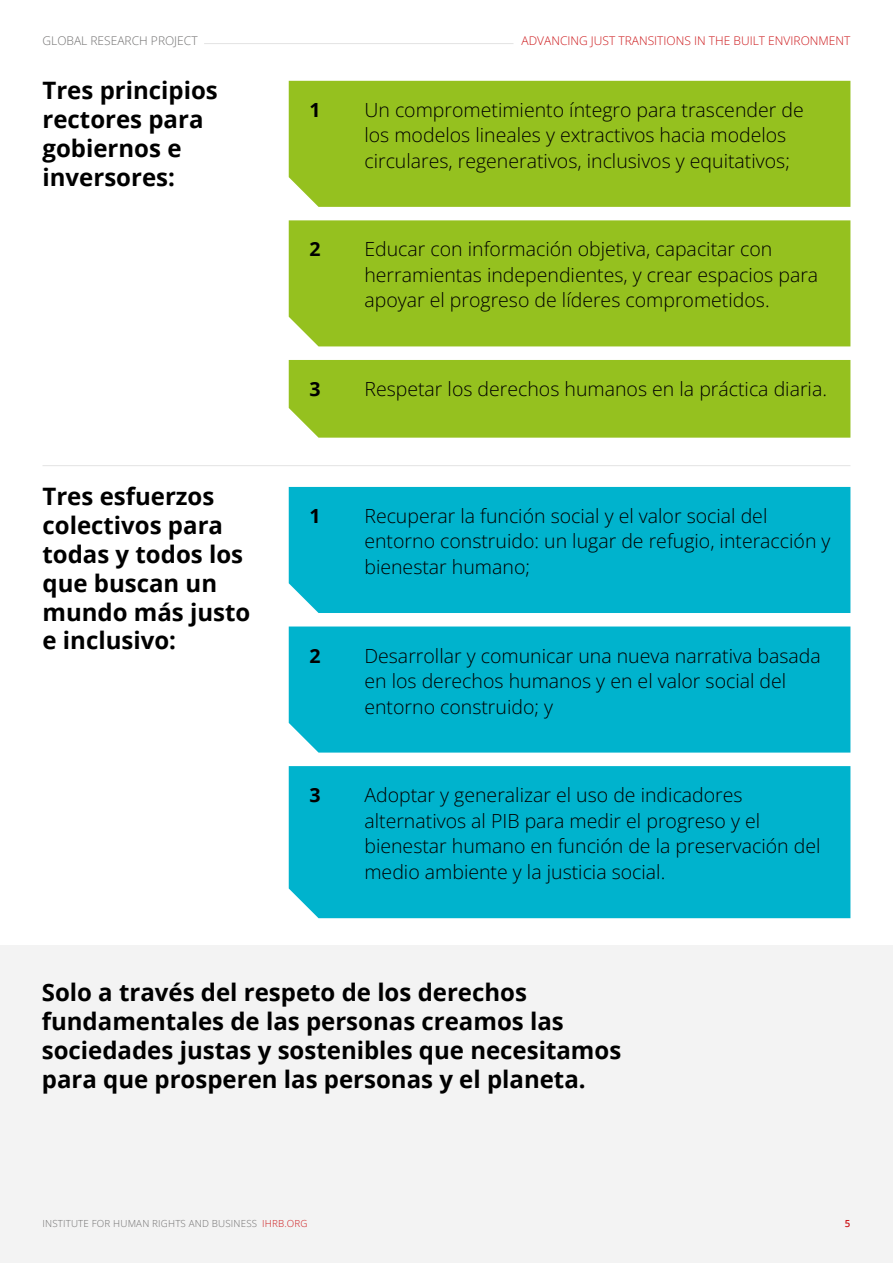
<style>
.page{position:relative;width:893px;height:1263px;background:#fff}
.page>*{position:absolute;margin:0;border:0;box-sizing:border-box;transform-origin:0 0}
.t1{font:700 24px/28.8px "Open Sans";color:#000}
.t2{font:19.5px/25.5px "Open Sans";color:#000}
.t3{font:700 19.5px "Open Sans";color:#000}
.t4{font:12px "Open Sans";color:#cc171a}
.t5{font:12px "Open Sans";color:#706f6f}
.t6{font:9.75px "Open Sans";letter-spacing:.02em;color:#706f6f}
.t7{font:600 9.75px "Open Sans";color:#cc171a}
.s1{color:#cc171a}
</style>
<div class="page">
<hr style="left:204px;top:43px;width:309px;height:1px;background:#e3e3e3">
<div style="left:289px;top:81px;width:561px;height:126px;background:#95c11f"></div>
<div style="left:289px;top:487px;width:561px;height:126px;background:#00b3cd"></div>
<div style="left:289px;top:220px;width:561px;height:126px;background:#95c11f"></div>
<div style="left:289px;top:626px;width:561px;height:127px;background:#00b3cd"></div>
<div style="left:289px;top:360px;width:561px;height:78px;background:#95c11f"></div>
<div style="left:289px;top:766px;width:561px;height:152px;background:#00b3cd"></div>
<hr style="left:43px;top:465px;width:807px;height:1px;background:#e3e3e3">
<div style="left:0;top:946px;width:893px;height:317px;background:#f3f3f3"></div>
<p class="t5" style="left:43px;top:32px;width:157px">GLOBAL RESEARCH PROJECT</p>
<p class="t4" style="left:521px;top:32px;width:330px">ADVANCING JUST TRANSITIONS IN THE BUILT ENVIRONMENT</p>
<p class="t1" style="left:43px;top:75px;width:177px">Tres principios rectores para gobiernos e inversores:</p>
<p class="t2" style="left:364px;top:96px;width:441px">Un comprometimiento íntegro para trascender de los modelos lineales y extractivos hacia modelos circulares, regenerativos, inclusivos y equitativos;</p>
<p class="t3" style="left:310px;top:96px;width:13px">1</p>
<p class="t1" style="left:43px;top:482px;width:209px">Tres esfuerzos colectivos para todas y todos los que buscan un mundo más justo e inclusivo:</p>
<p class="t3" style="left:310px;top:235px;width:13px">2</p>
<p class="t2" style="left:364px;top:236px;width:455px">Educar con información objetiva, capacitar con herramientas independientes, y crear espacios para apoyar el progreso de líderes comprometidos.</p>
<p class="t3" style="left:310px;top:375px;width:13px">3</p>
<p class="t2" style="left:364px;top:376px;width:464px">Respetar los derechos humanos en la práctica diaria.</p>
<p class="t3" style="left:310px;top:502px;width:13px">1</p>
<p class="t2" style="left:364px;top:503px;width:468px">Recuperar la función social y el valor social del entorno construido: un lugar de refugio, interacción y bienestar humano;</p>
<p class="t3" style="left:310px;top:642px;width:13px">2</p>
<p class="t2" style="left:364px;top:642px;width:458px">Desarrollar y comunicar una nueva narrativa basada en los derechos humanos y en el valor social del entorno construido; y</p>
<p class="t3" style="left:310px;top:781px;width:13px">3</p>
<p class="t2" style="left:364px;top:782px;width:458px">Adoptar y generalizar el uso de indicadores alternativos al PIB para medir el progreso y el bienestar humano en función de la preservación del medio ambiente y la justicia social.</p>
<p class="t1" style="left:42px;top:978px;width:581px">Solo a través del respeto de los derechos fundamentales de las personas creamos las sociedades justas y sostenibles que necesitamos para que prosperen las personas y el planeta.</p>
<p class="t6" style="left:43px;top:1217px;width:267px">INSTITUTE FOR HUMAN RIGHTS AND BUSINESS <span class="s1">IHRB.ORG</span></p>
<p class="t7" style="left:845px;top:1217px;width:7px">5</p>
</div>
